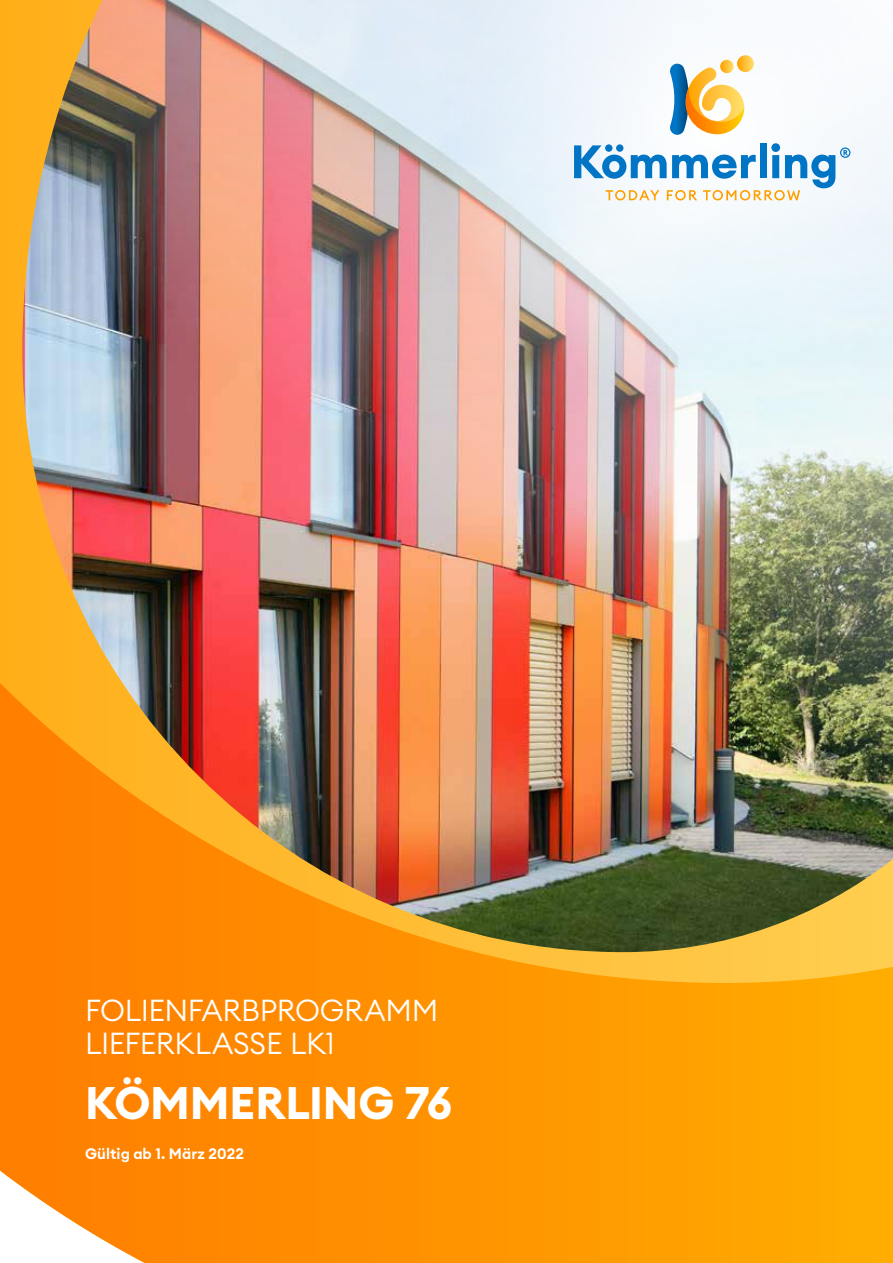
<style>
.page{position:relative;width:893px;height:1263px;background:#fff}
.page>*{position:absolute;margin:0;border:0;box-sizing:border-box;transform-origin:0 0}
.t1{font:700 45px "Euclid Circular A";letter-spacing:-.005em;color:#fff}
.t2{font:300 30px/33px "Euclid Circular A";letter-spacing:-.01em;color:#fff}
.t3{font:600 15px "Euclid Circular A";letter-spacing:.005em;color:#fff}
</style>
<div class="page">
<img style="left:0;top:0;width:893px;height:683px">
<img style="left:0;top:683px;width:893px;height:580px">
<svg style="left:436px;top:0;width:457px;height:404px;fill:#ecf5fa"></svg>
<svg style="left:720px;top:60px;width:14px;height:13px"></svg>
<svg style="left:737px;top:55px;width:17px;height:17px"></svg>
<svg style="left:669px;top:64px;width:75px;height:71px"></svg>
<svg style="left:574px;top:143px;width:276px;height:57px"></svg>
<p class="t2" style="left:85px;top:993px;width:355px">FOLIENFARBPROGRAMM<br>LIEFERKLASSE LK1</p>
<h1 class="t1" style="left:85px;top:1074px;width:369px">KÖMMERLING 76</h1>
<p class="t3" style="left:85px;top:1144px;width:161px">Gültig ab 1. März 2022</p>
</div>
